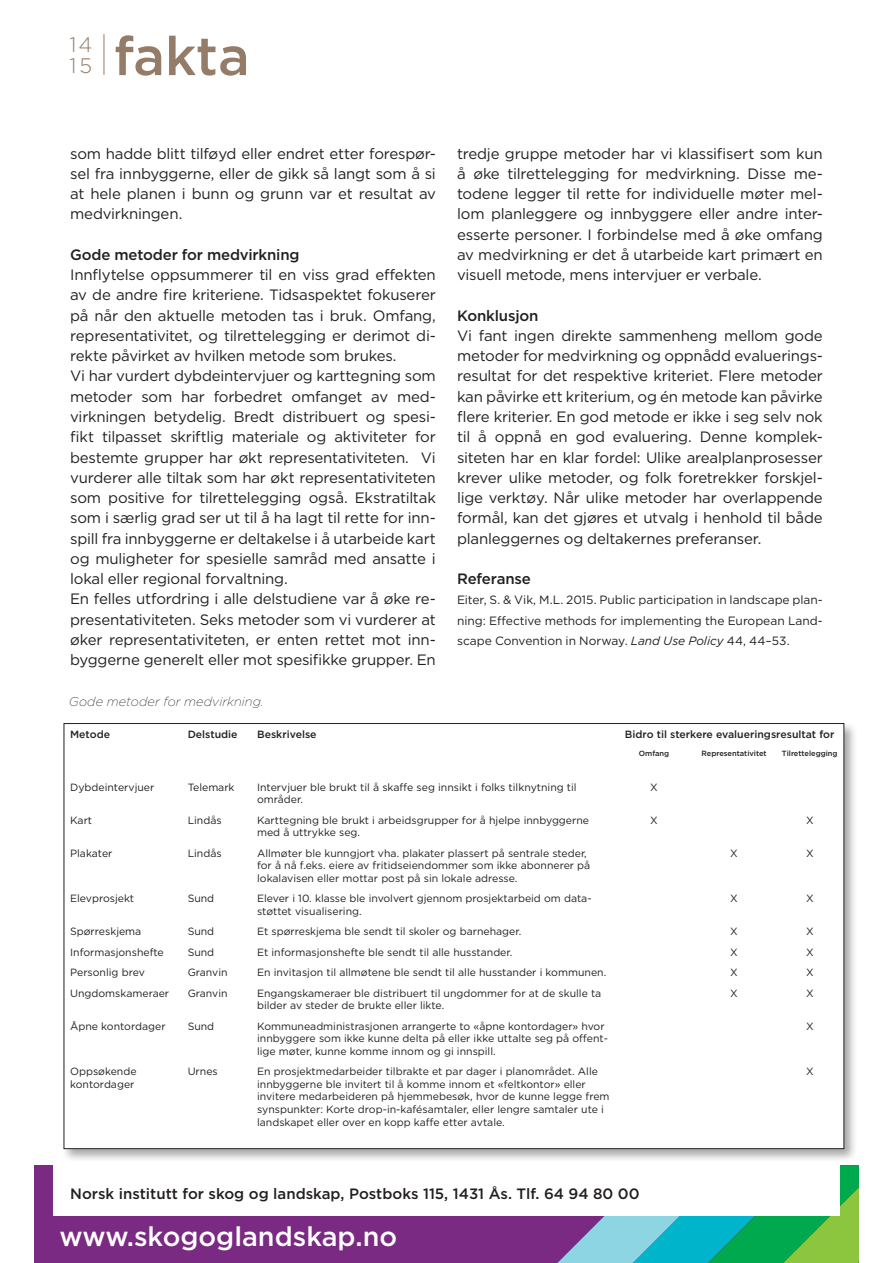
<style>
.page{position:relative;width:893px;height:1263px;background:#fff}
.page>*{position:absolute;margin:0;border:0;box-sizing:border-box;transform-origin:0 0}
.t1{font:500 54px "Gotham";letter-spacing:-.005em;color:#957c68}
.t2{font:500 27px "Gotham";color:#fff}
.t3{font:300 21px "Gotham";color:#957c68}
.t4{font:15px/20.2px "Gotham";letter-spacing:-.015em;color:#231f20;text-align:justify}
.t5{font:500 15px "Gotham";letter-spacing:-.005em;color:#231f20}
.Brød{font:italic 200 12.75px "Gotham";letter-spacing:.01em;color:#231f20}
.t6{font:12px/20.2px "Gotham";color:#231f20;text-align:justify}
.t7{font:10.5px/12.6px "Gotham";color:#231f20}
.t8{font:500 10.5px "Gotham";color:#231f20}
.t9{font:500 7.5px "Gotham";color:#231f20}
.s1{font-style:italic}
</style>
<div class="page">
<div style="left:34px;top:1165px;width:825px;height:98px;background:#7b2a83"></div>
<svg style="left:557px;top:1165px;width:302px;height:98px;background:#44b18e"></svg>
<div style="left:53px;top:982px;width:787px;height:234px;background:#fff"></div>
<hr style="left:104px;top:34px;width:1px;height:41px;background:#957c68">
<div style="left:61px;top:721px;width:797px;height:442px;background:#231f20;opacity:.4"></div>
<div style="left:64px;top:723px;width:780px;height:426px;background:#fff"></div>
<p class="t3" style="left:70px;top:32px;width:24px">14</p>
<p class="t3" style="left:70px;top:53px;width:24px">15</p>
<p class="t1" style="left:114px;top:21px;width:137px">fakta</p>
<p class="t4" style="left:70px;top:143px;width:367px">som hadde blitt tilføyd eller endret etter forespør&shy;sel fra innbyggerne, eller de gikk så langt som å si at hele planen i bunn og grunn var et resultat av medvirkningen.</p>
<p class="t5" style="left:70px;top:245px;width:231px">Gode metoder for medvirkning</p>
<p class="t4" style="left:70px;top:264px;width:367px">Innflytelse oppsummerer til en viss grad effekten av de andre fire kriteriene. Tidsaspektet fokuserer på når den aktuelle metoden tas i bruk. Omfang, representativitet, og tilrettelegging er derimot di&shy;rekte påvirket av hvilken metode som brukes.</p>
<p class="t4" style="left:70px;top:366px;width:367px">Vi har vurdert dybdeintervjuer og karttegning som metoder som har forbedret omfanget av med&shy;virkningen betydelig. Bredt distribuert og spesi&shy;fikt tilpasset skriftlig materiale og aktiviteter for bestemte grupper har økt representativiteten. Vi vurderer alle tiltak som har økt representativiteten som positive for tilrettelegging også. Ekstratiltak som i særlig grad ser ut til å ha lagt til rette for inn&shy;spill fra innbyggerne er deltakelse i å utarbeide kart og muligheter for spesielle samråd med ansatte i lokal eller regional forvaltning.</p>
<p class="t4" style="left:70px;top:588px;width:367px;text-align:left">En felles utfordring i alle delstudiene var å øke re&shy;presentativiteten. Seks metoder som vi vurderer at øker representativiteten, er enten rettet mot inn&shy;byggerne generelt eller mot spesifikke grupper. En</p>
<p class="t4" style="left:457px;top:143px;width:367px">tredje gruppe metoder har vi klassifisert som kun å øke tilrettelegging for medvirkning. Disse me&shy;todene legger til rette for individuelle møter mel&shy;lom planleggere og innbyggere eller andre inter&shy;esserte personer. I forbindelse med å øke omfang av medvirkning er det å utarbeide kart primært en visuell metode, mens intervjuer er verbale.</p>
<p class="t5" style="left:457px;top:306px;width:83px">Konklusjon</p>
<p class="t4" style="left:457px;top:325px;width:367px;text-align:left">Vi fant ingen direkte sammenheng mellom gode metoder for medvirkning og oppnådd evaluerings&shy;resultat for det respektive kriteriet. Flere metoder kan påvirke ett kriterium, og én metode kan påvirke flere kriterier. En god metode er ikke i seg selv nok til å oppnå en god evaluering. Denne komplek&shy;siteten har en klar fordel: Ulike arealplanprosesser krever ulike metoder, og folk foretrekker forskjel&shy;lige verktøy. Når ulike metoder har overlappende formål, kan det gjøres et utvalg i henhold til både planleggernes og deltakernes preferanser.</p>
<p class="t5" style="left:457px;top:569px;width:75px">Referanse</p>
<p class="t6" style="left:457px;top:590px;width:367px">Eiter, S. &amp; Vik, M.L. 2015. Public participation in landscape plan&shy;ning: Effective methods for implementing the European Land&shy;scape Convention in Norway. <span class="s1">Land Use Policy</span> 44, 44–53.</p>
<p class="Brød" style="left:69px;top:693px;width:196px">Gode metoder for medvirkning.</p>
<p class="t8" style="left:70px;top:727px;width:41px">Metode</p>
<p class="t8" style="left:188px;top:727px;width:51px">Delstudie</p>
<p class="t8" style="left:257px;top:727px;width:61px">Beskrivelse</p>
<p class="t8" style="left:625px;top:727px;width:211px">Bidro til sterkere evalueringsresultat for</p>
<p class="t9" style="left:639px;top:748px;width:32px">Omfang</p>
<p class="t9" style="left:701px;top:748px;width:67px">Representativitet</p>
<p class="t9" style="left:782px;top:748px;width:57px">Tilrettelegging</p>
<p class="t7" style="left:70px;top:780px;width:86px">Dybdeintervjuer</p>
<p class="t7" style="left:188px;top:780px;width:48px">Telemark</p>
<p class="t7" style="left:257px;top:780px;width:321px">Intervjuer ble brukt til å skaffe seg innsikt i folks tilknytning til områder.</p>
<p class="t7" style="left:650px;top:780px;width:9px">X</p>
<p class="t7" style="left:70px;top:813px;width:24px">Kart</p>
<p class="t7" style="left:188px;top:813px;width:36px">Lindås</p>
<p class="t7" style="left:257px;top:813px;width:333px">Karttegning ble brukt i arbeidsgrupper for å hjelpe innbyggerne med å uttrykke seg.</p>
<p class="t7" style="left:650px;top:813px;width:9px">X</p>
<p class="t7" style="left:806px;top:813px;width:9px">X</p>
<p class="t7" style="left:70px;top:846px;width:44px">Plakater</p>
<p class="t7" style="left:188px;top:846px;width:36px">Lindås</p>
<p class="t7" style="left:257px;top:846px;width:335px">Allmøter ble kunngjort vha. plakater plassert på sentrale steder, for å nå f.eks. eiere av fritidseiendommer som ikke abonnerer på lokalavisen eller mottar post på sin lokale adresse.</p>
<p class="t7" style="left:730px;top:846px;width:9px">X</p>
<p class="t7" style="left:806px;top:846px;width:9px">X</p>
<p class="t7" style="left:70px;top:892px;width:66px">Elevprosjekt</p>
<p class="t7" style="left:188px;top:892px;width:28px">Sund</p>
<p class="t7" style="left:257px;top:892px;width:336px">Elever i 10. klasse ble involvert gjennom prosjektarbeid om data&shy;støttet visualisering.</p>
<p class="t7" style="left:730px;top:892px;width:9px">X</p>
<p class="t7" style="left:806px;top:892px;width:9px">X</p>
<p class="t7" style="left:70px;top:925px;width:73px">Spørreskjema</p>
<p class="t7" style="left:188px;top:925px;width:28px">Sund</p>
<p class="t7" style="left:257px;top:925px;width:266px">Et spørreskjema ble sendt til skoler og barnehager.</p>
<p class="t7" style="left:730px;top:925px;width:9px">X</p>
<p class="t7" style="left:806px;top:925px;width:9px">X</p>
<p class="t7" style="left:70px;top:945px;width:95px">Informasjonshefte</p>
<p class="t7" style="left:188px;top:945px;width:28px">Sund</p>
<p class="t7" style="left:257px;top:945px;width:257px">Et informasjonshefte ble sendt til alle husstander.</p>
<p class="t7" style="left:730px;top:945px;width:9px">X</p>
<p class="t7" style="left:806px;top:945px;width:9px">X</p>
<p class="t7" style="left:70px;top:966px;width:76px">Personlig brev</p>
<p class="t7" style="left:188px;top:966px;width:41px">Granvin</p>
<p class="t7" style="left:257px;top:966px;width:351px">En invitasjon til allmøtene ble sendt til alle husstander i kommunen.</p>
<p class="t7" style="left:730px;top:966px;width:9px">X</p>
<p class="t7" style="left:806px;top:966px;width:9px">X</p>
<p class="t7" style="left:70px;top:986px;width:101px">Ungdomskameraer</p>
<p class="t7" style="left:188px;top:986px;width:41px">Granvin</p>
<p class="t7" style="left:257px;top:986px;width:346px">Engangskameraer ble distribuert til ungdommer for at de skulle ta bilder av steder de brukte eller likte.</p>
<p class="t7" style="left:730px;top:986px;width:9px">X</p>
<p class="t7" style="left:806px;top:986px;width:9px">X</p>
<p class="t7" style="left:70px;top:1019px;width:97px">Åpne kontordager</p>
<p class="t7" style="left:188px;top:1019px;width:28px">Sund</p>
<p class="t7" style="left:257px;top:1019px;width:351px">Kommuneadministrasjonen arrangerte to «åpne kontordager» hvor innbyggere som ikke kunne delta på eller ikke uttalte seg på offent&shy;lige møter, kunne komme innom og gi innspill.</p>
<p class="t7" style="left:806px;top:1019px;width:9px">X</p>
<p class="t7" style="left:70px;top:1065px;width:68px">Oppsøkende</p>
<p class="t7" style="left:70px;top:1077px;width:66px">kontordager</p>
<p class="t7" style="left:188px;top:1065px;width:32px">Urnes</p>
<p class="t7" style="left:257px;top:1065px;width:354px">En prosjektmedarbeider tilbrakte et par dager i planområdet. Alle innbyggerne ble invitert til å komme innom et «feltkontor» eller invitere medarbeideren på hjemmebesøk, hvor de kunne legge frem synspunkter: Korte drop-in-kafésamtaler, eller lengre samtaler ute i landskapet eller over en kopp kaffe etter avtale.</p>
<p class="t7" style="left:806px;top:1065px;width:9px">X</p>
<p class="t5" style="left:70px;top:1184px;width:571px">Norsk institutt for skog og landskap, Postboks 115, 1431 Ås. Tlf. 64 94 80 00</p>
<p class="t2" style="left:60px;top:1219px;width:339px">www.skogoglandskap.no</p>
</div>
